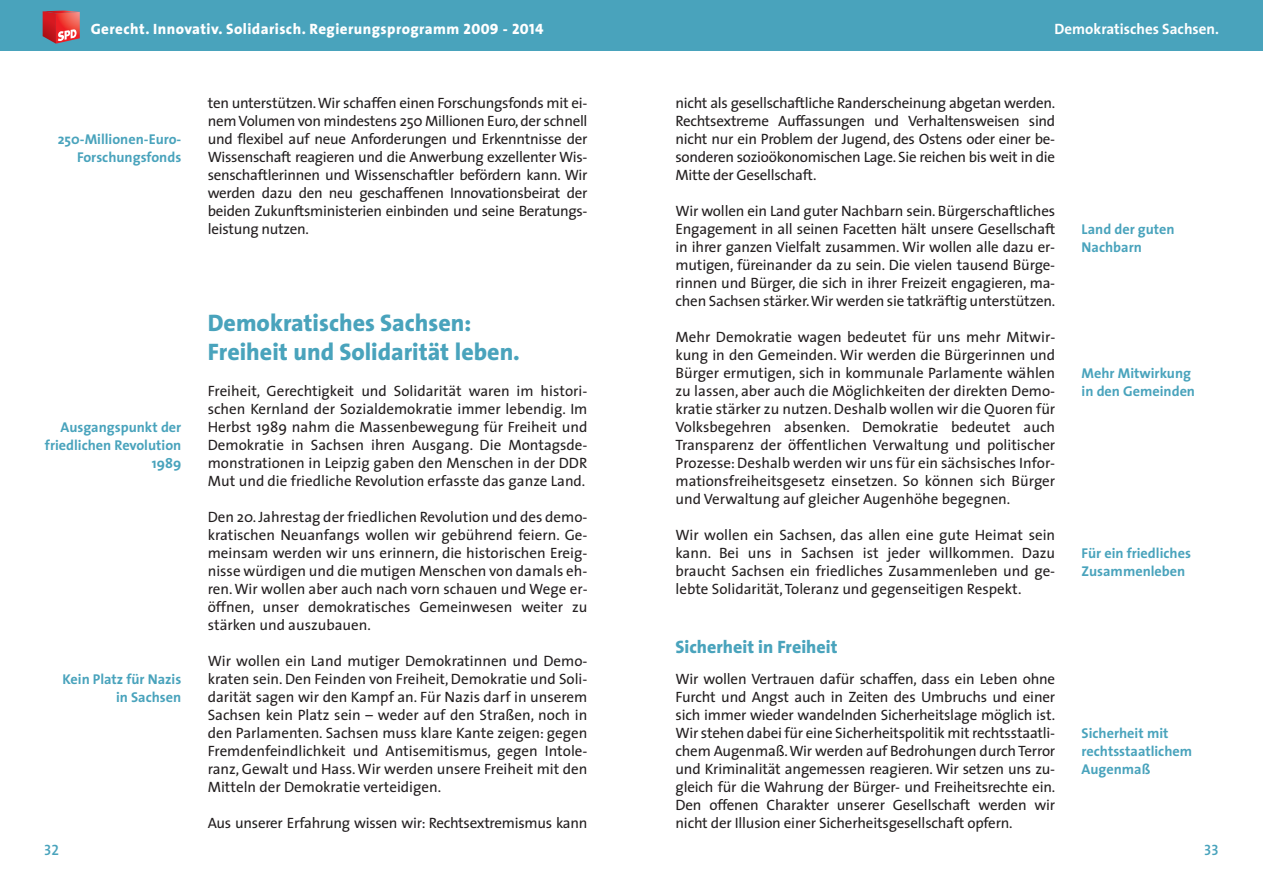
<style>
.page{position:relative;width:1263px;height:893px;background:#fff}
.page>*{position:absolute;margin:0;border:0;box-sizing:border-box;transform-origin:0 0}
.t1{font:800 24px/28.8px "The Sans";color:#49a3bc}
.t2{font:800 18px "The Sans";color:#49a3bc}
.t3{font:15px/18px "The Sans";letter-spacing:-.01em;color:#231f20;text-align:justify}
.t4{font:800 15px "The Sans";letter-spacing:.03em;color:#fff}
.t5{font:700 15px "The Sans";color:#fff}
.t6{font:15px "The Sans Semi Bold Caps";color:#49a3bc}
.t7{font:700 14.25px/18px "The Sans";color:#49a3bc}
.s1{font-family:"The Sans Extra Bold Caps";font-weight:400}
</style>
<div class="page">
<div style="left:0;top:0;width:1263px;height:51px;background:#49a3bc"></div>
<svg style="left:43px;top:11px;width:37px;height:33px"></svg>
<p class="t4" style="left:91px;top:23px;width:454px">Gerecht. Innovativ. Solidarisch. Regierungsprogramm <span class="s1">2009 - 2014</span></p>
<p class="t7" style="left:58px;top:132px;width:125px;text-align:right">250-Millionen-Euro-<br>Forschungsfonds</p>
<p class="t3" style="left:208px;top:95px;width:381px">ten unterstützen. Wir schaffen einen Forschungsfonds mit ei&shy;nem Volumen von mindestens 250 Millionen Euro, der schnell und flexibel auf neue Anforderungen und Erkenntnisse der Wissenschaft reagieren und die Anwerbung exzellenter Wis&shy;senschaftlerinnen und Wissenschaftler befördern kann. Wir werden dazu den neu geschaffenen Innovationsbeirat der beiden Zukunftsministerien einbinden und seine Beratungs&shy;leistung nutzen.</p>
<p class="t7" style="left:45px;top:420px;width:138px;text-align:right">Ausgangspunkt der friedlichen Revolution<br>1989</p>
<p class="t7" style="left:63px;top:672px;width:120px;text-align:right">Kein Platz für Nazis in Sachsen</p>
<p class="t6" style="left:44px;top:841px;width:16px">32</p>
<h1 class="t1" style="left:208px;top:311px;width:314px">Demokratisches Sachsen:<br>Freiheit und Solidarität leben.</h1>
<p class="t3" style="left:208px;top:383px;width:381px">Freiheit, Gerechtigkeit und Solidarität waren im histori&shy;schen Kernland der Sozialdemokratie immer lebendig. Im Herbst 1989 nahm die Massenbewegung für Freiheit und Demokratie in Sachsen ihren Ausgang. Die Montagsde&shy;monstrationen in Leipzig gaben den Menschen in der DDR Mut und die friedliche Revolution erfasste das ganze Land.</p>
<p class="t3" style="left:208px;top:509px;width:381px">Den 20. Jahrestag der friedlichen Revolution und des demo&shy;kratischen Neuanfangs wollen wir gebührend feiern. Ge&shy;meinsam werden wir uns erinnern, die historischen Ereig&shy;nisse würdigen und die mutigen Menschen von damals eh&shy;ren. Wir wollen aber auch nach vorn schauen und Wege er&shy;öffnen, unser demokratisches Gemeinwesen weiter zu stärken und auszubauen.</p>
<p class="t3" style="left:208px;top:653px;width:381px">Wir wollen ein Land mutiger Demokratinnen und Demo&shy;kraten sein. Den Feinden von Freiheit, Demokratie und Soli&shy;darität sagen wir den Kampf an. Für Nazis darf in unserem Sachsen kein Platz sein – weder auf den Straßen, noch in den Parlamenten. Sachsen muss klare Kante zeigen: gegen Fremdenfeindlichkeit und Antisemitismus, gegen Intole&shy;ranz, Gewalt und Hass. Wir werden unsere Freiheit mit den Mitteln der Demokratie verteidigen.</p>
<p class="t3" style="left:208px;top:815px;width:381px">Aus unserer Erfahrung wissen wir: Rechtsextremismus kann</p>
<p class="t5" style="left:1054px;top:23px;width:166px">Demokratisches Sachsen.</p>
<p class="t3" style="left:675px;top:95px;width:381px">nicht als gesellschaftliche Randerscheinung abgetan werden.<br>Rechtsextreme Auffassungen und Verhaltensweisen sind nicht nur ein Problem der Jugend, des Ostens oder einer be&shy;sonderen sozioökonomischen Lage. Sie reichen bis weit in die Mitte der Gesellschaft.</p>
<p class="t3" style="left:675px;top:203px;width:381px">Wir wollen ein Land guter Nachbarn sein. Bürgerschaftliches Engagement in all seinen Facetten hält unsere Gesellschaft in ihrer ganzen Vielfalt zusammen. Wir wollen alle dazu er&shy;mutigen, füreinander da zu sein. Die vielen tausend Bürge&shy;rinnen und Bürger, die sich in ihrer Freizeit engagieren, ma&shy;chen Sachsen stärker. Wir werden sie tatkräftig unterstützen.</p>
<p class="t3" style="left:675px;top:329px;width:381px">Mehr Demokratie wagen bedeutet für uns mehr Mitwir&shy;kung in den Gemeinden. Wir werden die Bürgerinnen und Bürger ermutigen, sich in kommunale Parlamente wählen zu lassen, aber auch die Möglichkeiten der direkten Demo&shy;kratie stärker zu nutzen. Deshalb wollen wir die Quoren für Volksbegehren absenken. Demokratie bedeutet auch Transparenz der öffentlichen Verwaltung und politischer Prozesse: Deshalb werden wir uns für ein sächsisches Infor&shy;mationsfreiheitsgesetz einsetzen. So können sich Bürger und Verwaltung auf gleicher Augenhöhe begegnen.</p>
<p class="t3" style="left:675px;top:527px;width:381px">Wir wollen ein Sachsen, das allen eine gute Heimat sein kann. Bei uns in Sachsen ist jeder willkommen. Dazu braucht Sachsen ein friedliches Zusammenleben und ge&shy;lebte Solidarität, Toleranz und gegenseitigen Respekt.</p>
<p class="t2" style="left:675px;top:640px;width:163px">Sicherheit in Freiheit</p>
<p class="t3" style="left:675px;top:671px;width:381px">Wir wollen Vertrauen dafür schaffen, dass ein Leben ohne Furcht und Angst auch in Zeiten des Umbruchs und einer sich immer wieder wandelnden Sicherheitslage möglich ist.<br>Wir stehen dabei für eine Sicherheitspolitik mit rechtsstaatli&shy;chem Augenmaß. Wir werden auf Bedrohungen durch Terror und Kriminalität angemessen reagieren. Wir setzen uns zu&shy;gleich für die Wahrung der Bürger- und Freiheitsrechte ein.<br>Den offenen Charakter unserer Gesellschaft werden wir nicht der Illusion einer Sicherheitsgesellschaft opfern.</p>
<p class="t7" style="left:1082px;top:222px;width:95px">Land der guten<br>Nachbarn</p>
<p class="t7" style="left:1082px;top:366px;width:115px">Mehr Mitwirkung in den Gemeinden</p>
<p class="t7" style="left:1082px;top:546px;width:111px">Für ein friedliches<br>Zusammenleben</p>
<p class="t7" style="left:1082px;top:726px;width:112px">Sicherheit mit rechtsstaatlichem<br>Augenmaß</p>
<p class="t6" style="left:1204px;top:841px;width:16px">33</p>
</div>
